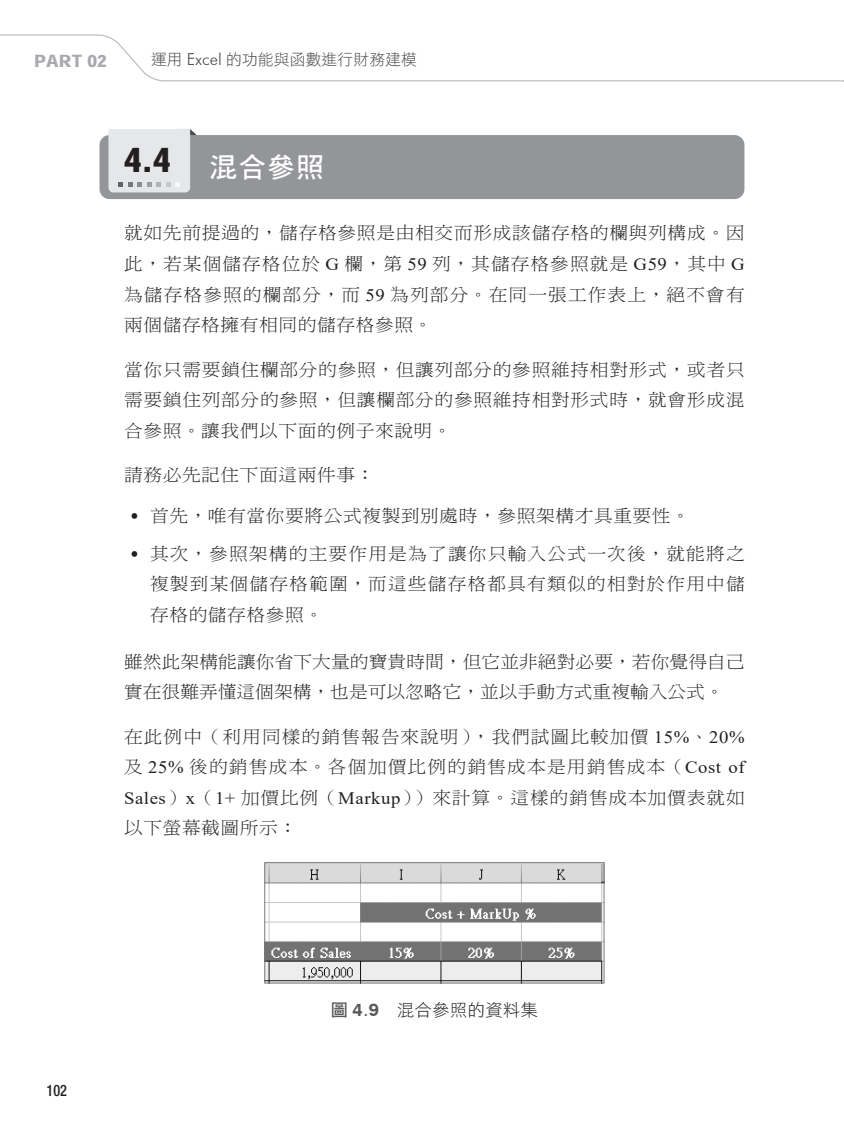
<style>
.page{position:relative;width:844px;height:1141px;background:#fff}
.page>*{position:absolute;margin:0;border:0;box-sizing:border-box;transform-origin:0 0}
.標題1-1{font:28px "DF Hei Std W7";color:#fff}
.內文{font:17.5px/30.6px "DF Ming Std W3";letter-spacing:.03em;color:#231f20;text-align:justify;scale:1.07 1}
.內文-2{font:17.5px/30.6px "DF Ming Std W3";letter-spacing:.005em;color:#231f20;scale:1.07 1}
.圖說{font:17.15px "DF Hei Std W3";letter-spacing:.03em;color:#231f20}
.t1{font:16.62px "Heisei Kaku Go Std W9";color:#a8a9ad}
.t2{font:15.75px "DF Hei Std W3";letter-spacing:.01em;color:#4b4c4d}
.t3{font:500 condensed 15.75px "Helvetica Neue LT Std";color:#231f20;scale:.9 1}
.s1{font-family:"Futura BT";font-weight:300;font-size:16.45px}
.s2{font-family:"Times New Roman"}
.s3{font-family:"DF Hei Std W7";color:#57585a}
.s4{font-family:"Swiss 721 BT";font-weight:700;font-size:18.03px;color:#57585a}
.s5{font-family:"Swiss 721 BT";font-size:18.03px;color:#57585a}
</style>
<div class="page">
<svg style="left:0;top:34px;width:843px;height:48px"></svg>
<div style="left:99px;top:135px;width:645px;height:64px;background:#939598;border-radius:10px"></div>
<svg style="left:108px;top:129px;width:89px;height:63px;background:#dddee0"></svg>
<img style="left:266px;top:864px;width:336px;height:117px">
<div style="left:264px;top:862px;width:340px;height:121px;border:1px solid #76787b"></div>
<p class="t1" style="left:34px;top:51px;width:74px">PART 02</p>
<p class="t2" style="left:151px;top:51px;width:267px">運用 <span class="s1">Excel</span> 的功能與函數進行財務建模</p>
<p class="標題1-1" style="left:124px;top:152px;width:201px"><sup>4.4</sup> 混合參照</p>
<p class="內文" style="left:124px;top:218px;width:581px">就如先前提過的，儲存格參照是由相交而形成該儲存格的欄與列構成。因此，若某個儲存格位於 <span class="s2">G</span> 欄，第 <span class="s2">59</span> 列，其儲存格參照就是 <span class="s2">G59</span>，其中 <span class="s2">G</span>為儲存格參照的欄部分，而 <span class="s2">59</span> 為列部分。在同一張工作表上，絕不會有兩個儲存格擁有相同的儲存格參照。</p>
<p class="內文" style="left:124px;top:354px;width:581px">當你只需要鎖住欄部分的參照，但讓列部分的參照維持相對形式，或者只需要鎖住列部分的參照，但讓欄部分的參照維持相對形式時，就會形成混合參照。讓我們以下面的例子來說明。</p>
<p class="內文" style="left:124px;top:459px;width:235px">請務必先記住下面這兩件事：</p>
<p class="內文" style="left:150px;top:500px;width:506px">首先，唯有當你要將公式複製到別處時，參照架構才具重要性。</p>
<p class="內文" style="left:150px;top:538px;width:557px">其次，參照架構的主要作用是為了讓你只輸入公式一次後，就能將之複製到某個儲存格範圍，而這些儲存格都具有類似的相對於作用中儲存格的儲存格參照。</p>
<p class="內文-2" style="left:124px;top:646px;width:581px">雖然此架構能讓你省下大量的寶貴時間，但它並非絕對必要，若你覺得自己實在很難弄懂這個架構，也是可以忽略它，並以手動方式重複輸入公式。</p>
<p class="內文" style="left:124px;top:721px;width:581px">在此例中（利用同樣的銷售報告來說明），我們試圖比較加價 <span class="s2">15%</span>、<span class="s2">20%</span>及 <span class="s2">25%</span> 後的銷售成本。各個加價比例的銷售成本是用銷售成本（<span class="s2">Cost of Sales</span>）<span class="s2">x</span>（<span class="s2">1+</span> 加價比例（<span class="s2">Markup</span>））來計算。這樣的銷售成本加價表就如以下螢幕截圖所示：</p>
<p class="t3" style="left:47px;top:1081px;width:24px">102</p>
<p class="圖說" style="left:330px;top:1001px;width:209px"><span class="s3">圖</span> <span class="s4">4</span><span class="s5">.</span><span class="s4">9</span> 混合參照的資料集</p>
</div>
